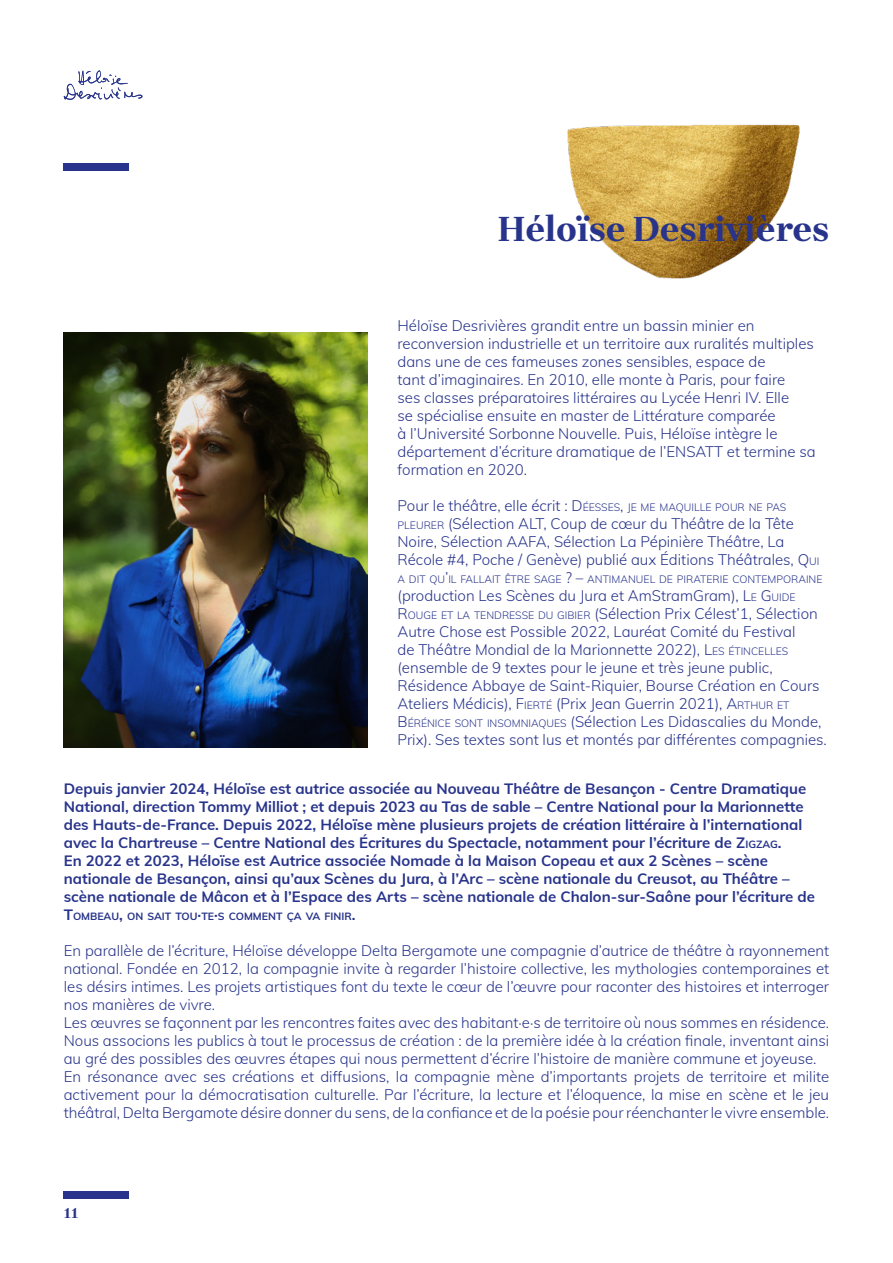
<style>
.page{position:relative;width:893px;height:1263px;background:#fff}
.page>*{position:absolute;margin:0;border:0;box-sizing:border-box;transform-origin:0 0}
.t1{font:700 36px "Brygada 1918";color:#28348b}
.t2{font:300 15px/18px "Mulish";color:#28348b}
.t3{font:700 15px/18px "Mulish";color:#28348b}
.t4{font:700 15px "Brygada 1918";color:#28348b}
.t5{font:300 10.5px "Mulish";color:#28348b}
.t6{font:700 10.5px "Mulish";color:#28348b}
.s1{font-size:15px}
.s2{font-size:10.5px}
.s3{font-style:inherit}
</style>
<div class="page">
<img style="left:567px;top:124px;width:233px;height:155px">
<svg style="left:64px;top:70px;width:79px;height:30px"></svg>
<div style="left:64px;top:164px;width:65px;height:7px;background:#28348b"></div>
<div style="left:64px;top:1192px;width:65px;height:7px;background:#28348b"></div>
<img style="left:64px;top:332px;width:303px;height:416px">
<h1 class="t1" style="left:498px;top:203px;width:333px">Héloïse Desrivières</h1>
<p class="t2" style="left:397px;top:316px;width:420px">Héloïse Desrivières grandit entre un bassin minier en reconversion industrielle et un territoire aux ruralités multiples dans une de ces fameuses zones sensibles, espace de<br>tant d’imaginaires. En 2010, elle monte à Paris, pour faire<br>ses classes préparatoires littéraires au Lycée Henri IV. Elle<br>se spécialise ensuite en master de Littérature comparée<br>à l’Université Sorbonne Nouvelle. Puis, Héloïse intègre le département d’écriture dramatique de l’ENSATT et termine sa formation en 2020.</p>
<p class="t5" style="left:397px;top:499px;width:390px"><span class="s1">Pour le théâtre, elle écrit :</span> <span class="s1">D</span>ÉESSES<span class="s1">,</span> JE ME MAQUILLE POUR NE PAS</p>
<p class="t2" style="left:397px;top:514px;width:423px"><span class="s2">PLEURER</span> (Sélection ALT, Coup de cœur du Théâtre de la Tête<br>Noire, Sélection AAFA, Sélection La Pépinière Théâtre, La<br>Récole #4, Poche / Genève) publié aux Éditions Théâtrales, <span class="s3">Q</span> <span class="s2">UI</span></p>
<p class="t5" style="left:397px;top:571px;width:426px">A DIT QU<span class="s1">’</span>IL FALLAIT ÊTRE SAGE <span class="s1">? –</span> ANTIMANUEL DE PIRATERIE CONTEMPORAINE</p>
<p class="t2" style="left:397px;top:586px;width:431px">(production Les Scènes du Jura et AmStramGram), <span class="s3">L</span><span class="s2">E</span> <span class="s3">G</span> <span class="s2">UID E </span><span class="s3">R</span><span class="s2">OUGE ET LA TENDRESSE DU GIBIER</span> (Sélection Prix Célest’1, Sélection Autre Chose est Possible 2022, Lauréat Comité du Festival<br>de Théâtre Mondial de la Marionnette 2022), <span class="s3">L</span><span class="s2">ES ÉTINCELLES </span>(ensemble de 9 textes pour le jeune et très jeune public, Résidence Abbaye de Saint-Riquier, Bourse Création en Cours Ateliers Médicis), <span class="s3">F</span><span class="s2">IERTÉ</span> (Prix Jean Guerrin 2021), <span class="s3">A</span><span class="s2">RTHUR ET<br></span><span class="s3">B</span> <span class="s2">ÉRÉNICE SONT INSOMNIAQUES</span> (Sélection Les Didascalies du Monde, Prix). Ses textes sont lus et montés par différentes compagnies.</p>
<p class="t3" style="left:64px;top:779px;width:753px">Depuis janvier 2024, Héloïse est autrice associée au Nouveau Théâtre de Besançon - Centre Dramatique National, direction Tommy Milliot ; et depuis 2023 au Tas de sable – Centre National pour la Marionnette des Hauts-de-France. Depuis 2022, Héloïse mène plusieurs projets de création littéraire à l’international avec la Chartreuse – Centre National des Écritures du Spectacle, notamment pour l’écriture de <span class="s3">Z</span><span class="s2">IGZAG</span>.<br>En 2022 et 2023, Héloïse est Autrice associée Nomade à la Maison Copeau et aux 2 Scènes – scène nationale de Besançon, ainsi qu’aux Scènes du Jura, à l’Arc – scène nationale du Creusot, au Théâtre – scène nationale de Mâcon et à l’Espace des Arts – scène nationale de Chalon-sur-Saône pour l’écriture de</p>
<p class="t6" style="left:64px;top:909px;width:293px"><span class="s1">T</span>OMBEAU<span class="s1">,</span> ON SAIT TOU<span class="s1">·</span>TE<span class="s1">·</span>S COMMENT ÇA VA FINIR<span class="s1">.</span></p>
<p class="t2" style="left:64px;top:941px;width:767px">En parallèle de l’écriture, Héloïse développe Delta Bergamote une compagnie d’autrice de théâtre à rayonnement national. Fondée en 2012, la compagnie invite à regarder l’histoire collective, les mythologies contemporaines et les désirs intimes. Les projets artistiques font du texte le cœur de l’œuvre pour raconter des histoires et interroger nos manières de vivre.<br>Les œuvres se façonnent par les rencontres faites avec des habitant·e·s de territoire où nous sommes en résidence.<br>Nous associons les publics à tout le processus de création : de la première idée à la création finale, inventant ainsi au gré des possibles des œuvres étapes qui nous permettent d’écrire l’histoire de manière commune et joyeuse.<br>En résonance avec ses créations et diffusions, la compagnie mène d’importants projets de territoire et milite activement pour la démocratisation culturelle. Par l’écriture, la lecture et l’éloquence, la mise en scène et le jeu théâtral, Delta Bergamote désire donner du sens, de la confiance et de la poésie pour réenchanter le vivre ensemble.</p>
<p class="t4" style="left:64px;top:1202px;width:16px">11</p>
</div>
